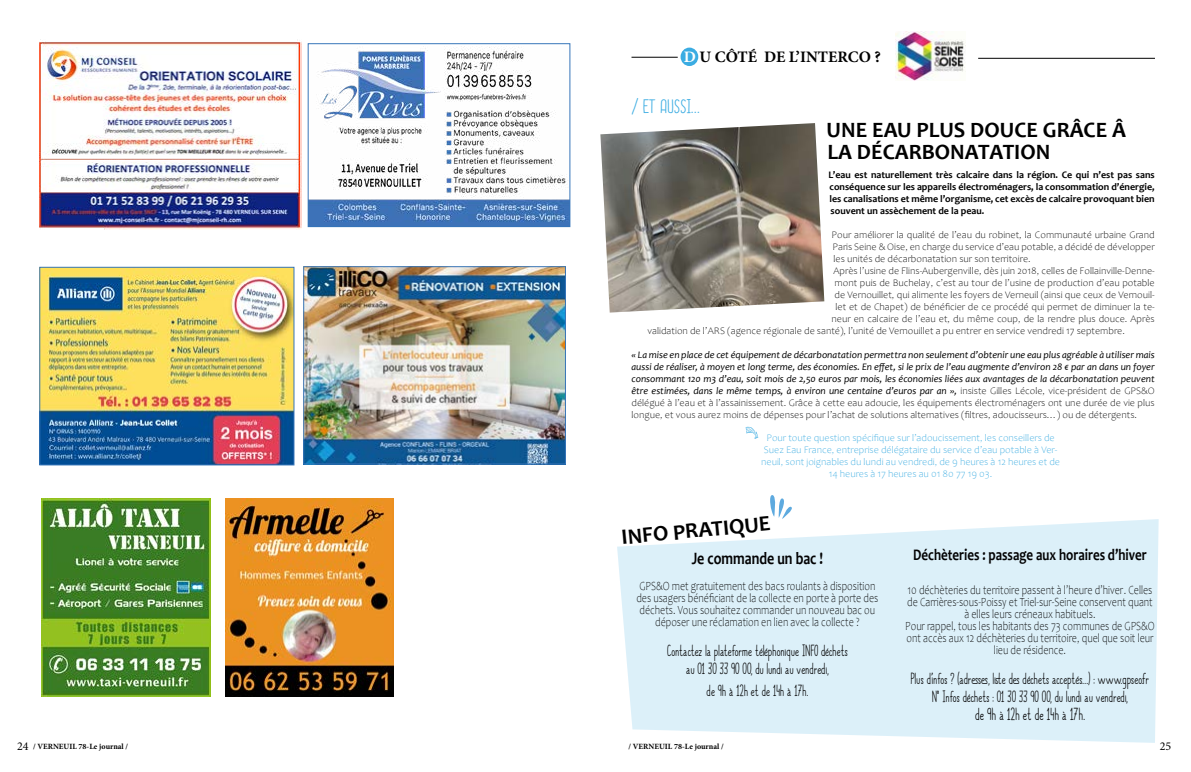
<style>
.page{position:relative;width:1191px;height:772px;background:#fff}
.page>*{position:absolute;margin:0;border:0;box-sizing:border-box;transform-origin:0 0}
.t1{font:700 22px/22px "Candara";color:#000}
.t2{font:18px "Always Together";letter-spacing:.03em;color:#3bace2}
.t3{font:700 17.5px "Candara";color:#020203;scale:.8 1}
.t4{font:700 16.2px "Candara";color:#020203;scale:.8 1}
.t5{font:16.2px "Always Together";letter-spacing:.025em;color:#020203;scale:.8 1}
.t6{font:700 16px "Minion Pro";color:#000}
.t7{font:15px/18px "Always Together";color:#020203;text-align:center;scale:.8 1}
.t8{font:15px/18px "Always Together";letter-spacing:.02em;color:#020203;text-align:center;scale:.8 1}
.t9{font:15px "Always Together";letter-spacing:.025em;color:#020203;scale:.8 1}
.t10{font:300 12.5px/12px "Candara";color:#000;text-align:center;scale:.8 1}
.t11{font:12px "Minion Pro";color:#000}
.t12{font:italic 10px/12px "Candara";color:#000;text-align:justify}
.t13{font:300 10px "Candara";color:#000}
.t14{font:700 10px/12px "Candara";color:#000;text-align:justify}
.t15{font:300 10px/12px "Candara";color:#3bace2;text-align:center}
.t16{font:700 8px "Minion Pro";color:#000}
.s1{color:#fff}
.s2{font-weight:300;font-style:normal}
.s3{font-weight:400;font-size:12px}
</style>
<div class="page">
<img style="left:41px;top:498px;width:169px;height:198px">
<img style="left:225px;top:498px;width:168px;height:197px">
<img style="left:39px;top:40px;width:262px;height:189px">
<img style="left:310px;top:46px;width:258px;height:179px">
<div style="left:308px;top:43px;width:262px;height:184px;border:1px solid #3675b9"></div>
<img style="left:41px;top:268px;width:251px;height:195px">
<div style="left:39px;top:266px;width:255px;height:199px;border:1px solid #3675b9"></div>
<img style="left:305px;top:268px;width:259px;height:194px">
<div style="left:303px;top:266px;width:263px;height:198px;border:1px solid #3675b9"></div>
<svg style="left:617px;top:518px;width:541px;height:224px;fill:#dcf0f9"></svg>
<img style="left:895px;top:32px;width:70px;height:48px">
<div style="left:680px;top:48px;width:18px;height:18px;background:#3bace2;border-radius:50%"></div>
<hr style="left:631px;top:57px;width:46px;height:1px;background:#000">
<hr style="left:978px;top:58px;width:177px;height:1px;background:#000">
<svg style="left:745px;top:426px;width:13px;height:12px"></svg>
<img style="left:600px;top:123px;width:224px;height:189px">
<svg style="left:770px;top:495px;width:22px;height:23px"></svg>
<h3 class="t6" style="left:684px;top:45px;width:198px"><span class="s1">D</span> U CÔTÉ DE L’INTERCO ?</h3>
<h2 class="t2" style="left:631px;top:92px;width:64px">/ ET AUSSI...</h2>
<h1 class="t1" style="left:826px;top:118px;width:301px">UNE EAU PLUS DOUCE GRÂCE Â<br>LA DÉCARBONATATION</h1>
<p class="t14" style="left:828px;top:168px;width:327px">L’eau est naturellement très calcaire dans la région. Ce qui n’est pas sans conséquence sur les appareils électroménagers, la consommation d’énergie, les canalisations et même l’organisme, cet excès de calcaire provoquant bien souvent un assèchement de la peau.</p>
<p class="t13" style="left:831px;top:229px;width:324px">Pour améliorer la qualité de l’eau du robinet, la Communauté urbaine Grand</p>
<p class="t13" style="left:832px;top:241px;width:323px">Paris Seine &amp; Oise, en charge du service d’eau potable, a décidé de développer</p>
<p class="t13" style="left:833px;top:253px;width:199px">les unités de décarbonatation sur son territoire.</p>
<p class="t13" style="left:833px;top:265px;width:323px">Après l’usine de Flins-Aubergenville, dès juin 2018, celles de Follainville-Denne-</p>
<p class="t13" style="left:834px;top:277px;width:322px">mont puis de Buchelay, c’est au tour de l’usine de production d’eau potable</p>
<p class="t13" style="left:834px;top:289px;width:322px">de Vernouillet, qui alimente les foyers de Verneuil (ainsi que ceux de Vernouil-</p>
<p class="t13" style="left:835px;top:301px;width:320px">let et de Chapet) de bénéficier de ce procédé qui permet de diminuer la te-</p>
<p class="t13" style="left:831px;top:313px;width:325px">neur en calcaire de l’eau et, du même coup, de la rendre plus douce. Après</p>
<p class="t13" style="left:647px;top:325px;width:479px">validation de l’ARS (agence régionale de santé), l’unité de Vernouillet a pu entrer en service vendredi 17 septembre.</p>
<p class="t12" style="left:631px;top:348px;width:525px">« La mise en place de cet équipement de décarbonatation permettra non seulement d’obtenir une eau plus agréable à utiliser mais aussi de réaliser, à moyen et long terme, des économies. En effet, si le prix de l’eau augmente d’environ 28 € par an dans un foyer consommant 120 m3 d’eau, soit mois de 2,50 euros par mois, les économies liées aux avantages de la décarbonatation peuvent être estimées, dans le même temps, à environ une centaine d’euros par an », <span class="s2">insiste Gilles Lécole, vice-président de GPS&amp;O délégué à l’eau et à l’assainissement. Grâce à cette eau adoucie, les équipements électroménagers ont une durée de vie plus longue, et vous aurez moins de dépenses pour l’achat de solutions alternatives (filtres, adoucisseurs…) ou de détergents.</span></p>
<p class="t15" style="left:761px;top:431px;width:300px">Pour toute question spécifique sur l’adoucissement, les conseillers de Suez Eau France, entreprise délégataire du service d’eau potable à Ver&shy;neuil, sont joignables du lundi au vendredi, de 9 heures à 12 heures et de 14 heures à 17 heures au 01 80 77 19 03.</p>
<h1 class="t1" style="left:620px;top:525px;width:151px;rotate:-5deg">INFO PRATIQUE</h1>
<h3 class="t3" style="left:691px;top:546px;width:166px">Je commande un bac !</h3>
<p class="t10" style="left:636px;top:579px;width:304px">GPS&amp;O met gratuitement des bacs roulants à disposition des usagers bénéficiant de la collecte en porte à porte des déchets. Vous souhaitez commander un nouveau bac ou déposer une réclamation en lien avec la collecte ?</p>
<h3 class="t8" style="left:667px;top:641px;width:227px">Contactez la plateforme téléphonique INFO déchets au 01 30 33 90 00, du lundi au vendredi,</h3>
<h3 class="t9" style="left:706px;top:678px;width:128px">de 9h à 12h et de 14h à 17h.</h3>
<h3 class="t4" style="left:913px;top:544px;width:293px">Déchèteries : passage aux horaires d’hiver</h3>
<p class="t10" style="left:905px;top:583px;width:313px">10 déchèteries du territoire passent à l’heure d’hiver. Celles de Carrières-sous-Poissy et Triel-sur-Seine conservent quant à elles leurs créneaux habituels.<br>Pour rappel, tous les habitants des 73 communes de GPS&amp;O ont accès aux 12 déchèteries du territoire, quel que soit leur lieu de résidence.</p>
<h3 class="t7" style="left:911px;top:669px;width:299px">Plus d’infos ? (adresses, liste des déchets acceptés…) : www.gpseo.fr<br>N° Infos déchets : 01 30 33 90 00, du lundi au vendredi,</h3>
<h3 class="t5" style="left:975px;top:701px;width:139px">de 9h à 12h et de 14h à 17h.</h3>
<p class="t16" style="left:17px;top:740px;width:113px"><span class="s3">24</span> / VERNEUIL 78-Le journal /</p>
<p class="t16" style="left:628px;top:740px;width:97px">/ VERNEUIL 78-Le journal /</p>
<p class="t11" style="left:1159px;top:737px;width:13px">25</p>
</div>
